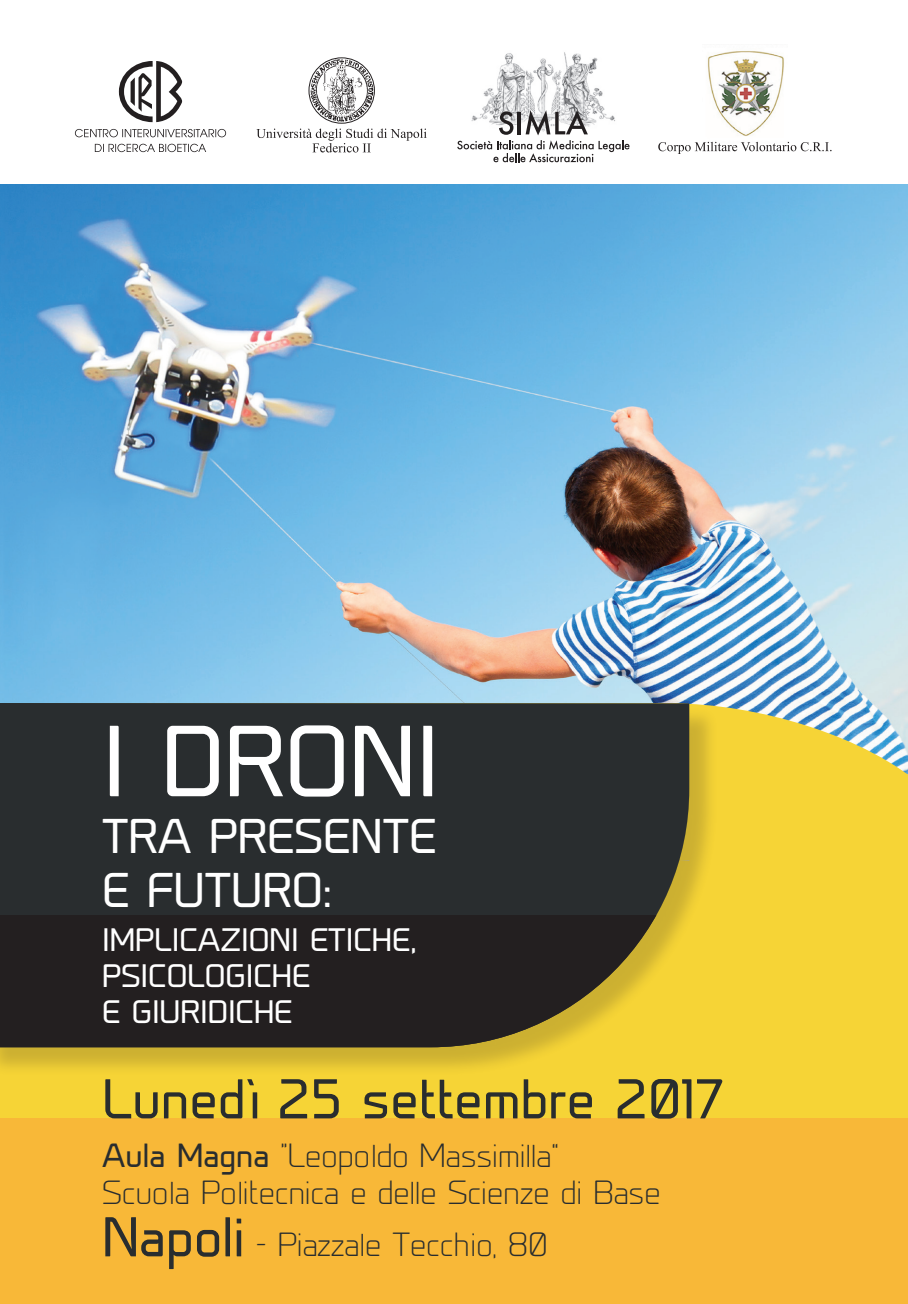
<style>
.page{position:relative;width:908px;height:1304px;background:#fff}
.page>*{position:absolute;margin:0;border:0;box-sizing:border-box;transform-origin:0 0}
.t1{font:93.8px "Prime";color:#fff}
.t2{font:52.2px "Prime";color:#292d2f}
.t3{font:45.4px/54.4px "Prime";color:#fff}
.t4{font:300 31.2px/37.6px "Prime";color:#292d2f}
.t5{font:30.2px/36.4px "Prime";color:#fff}
.s1{font-weight:400}
.s2{font-weight:400;font-size:52.2px}
</style>
<div class="page">
<img style="left:0;top:184px;width:907px;height:519px">
<div style="left:0;top:703px;width:907px;height:415px;background:#f6d436"></div>
<div style="left:0;top:1118px;width:907px;height:186px;background:#f8b838"></div>
<div style="left:0;top:706px;width:717px;height:370px;background:#231f20;opacity:.2"></div>
<div style="left:0;top:703px;width:689px;height:212px;background:#292d2f"></div>
<div style="left:0;top:915px;width:689px;height:132px;background:#231f20"></div>
<svg style="left:119px;top:61px;width:64px;height:61px"></svg>
<svg style="left:75px;top:129px;width:151px;height:8px"></svg>
<svg style="left:95px;top:144px;width:111px;height:8px"></svg>
<img style="left:309px;top:58px;width:65px;height:65px;border-radius:33px">
<div style="left:308px;top:57px;width:66px;height:67px;border:1px solid #231f20;border-radius:50%"></div>
<img style="left:482px;top:52px;width:123px;height:58px">
<svg style="left:457px;top:110px;width:172px;height:52px"></svg>
<img style="left:707px;top:51px;width:77px;height:91px">
<svg style="left:256px;top:129px;width:170px;height:23px"></svg>
<svg style="left:658px;top:142px;width:173px;height:12px"></svg>
<h1 class="t1" style="left:102px;top:705px;width:338px">I DRONI</h1>
<h3 class="t3" style="left:102px;top:809px;width:335px">TRA PRESENTE<br>E FUTURO:</h3>
<p class="t5" style="left:102px;top:922px;width:316px">IMPLICAZIONI ETICHE,<br>PSICOLOGICHE<br>E GIURIDICHE</p>
<h2 class="t2" style="left:102px;top:1068px;width:623px">Lunedì 25 settembre 2017</h2>
<p class="t4" style="left:102px;top:1137px;width:560px"><span class="s1">Aula Magna</span> “Leopoldo Massimilla”<br>Scuola Politecnica e delle Scienze di Base</p>
<p class="t4" style="left:102px;top:1227px;width:447px"><span class="s2">Napoli</span> - Piazzale Tecchio, 80</p>
</div>
